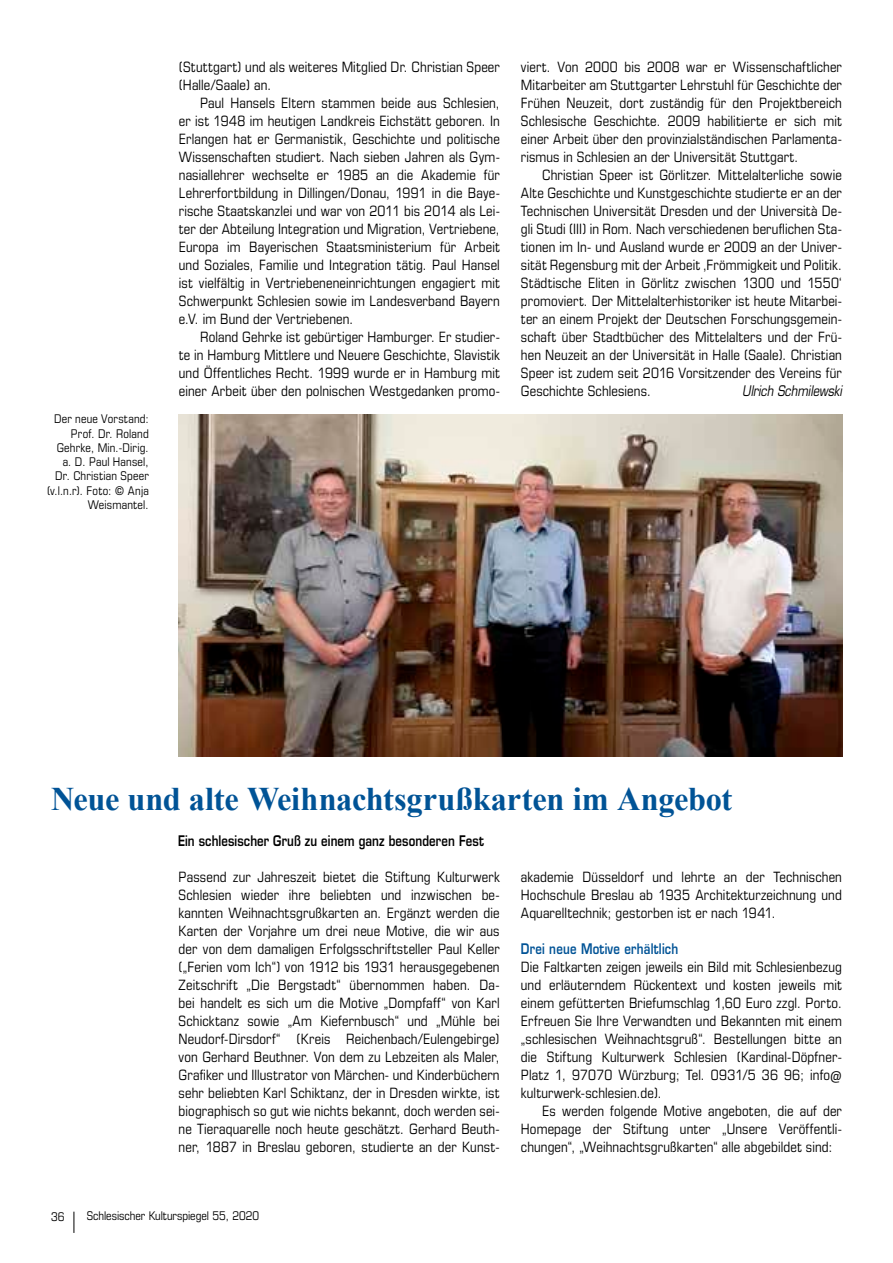
<style>
.page{position:relative;width:893px;height:1263px;background:#fff}
.page>*{position:absolute;margin:0;border:0;box-sizing:border-box;transform-origin:0 0}
.t1{font:700 33px "Times New Roman";letter-spacing:-.005em;color:#005396}
.t2{font:condensed 14.25px/18px "Eurostile LTCE";letter-spacing:.01em;color:#000;text-align:justify}
.t3{font:600 14.25px "Eurostile";letter-spacing:.01em;color:#000;scale:.8 1}
.t4{font:600 14.25px "Eurostile";letter-spacing:.02em;color:#005396;scale:.8 1}
.t5{font:italic 14.25px "Eurostile";color:#000;scale:.8 1}
.t6{font:condensed 12px/14.2px "Eurostile LTCE";letter-spacing:.015em;color:#000;text-align:right}
</style>
<div class="page">
<svg style="left:74px;top:1212px;width:1px;height:21px"></svg>
<img style="left:178px;top:414px;width:664px;height:342px">
<p class="t6" style="left:47px;top:412px;width:103px">Der neue Vorstand:<br>Prof. Dr. Roland<br>Gehrke, Min.-Dirig. a. D. Paul Hansel,<br>Dr. Christian Speer (v.l.n.r). Foto: © Anja<br>Weismantel.</p>
<p class="t2" style="left:179px;top:58px;width:323px">(Stuttgart) und als weiteres Mitglied Dr. Christian Speer (Halle/Saale) an.</p>
<p class="t2" style="left:179px;top:94px;width:323px;text-indent:21px">Paul Hansels Eltern stammen beide aus Schlesien, er ist 1948 im heutigen Landkreis Eichstätt geboren. In Erlangen hat er Germanistik, Geschichte und politische Wissenschaften studiert. Nach sieben Jahren als Gym&shy;nasiallehrer wechselte er 1985 an die Akademie für Lehrerfortbildung in Dillingen/Donau, 1991 in die Baye&shy;rische Staatskanzlei und war von 2011 bis 2014 als Lei&shy;ter der Abteilung Integration und Migration, Vertriebene, Europa im Bayerischen Staatsministerium für Arbeit und Soziales, Familie und Integration tätig. Paul Hansel ist vielfältig in Vertriebeneneinrichtungen engagiert mit Schwerpunkt Schlesien sowie im Landesverband Bayern e.V. im Bund der Vertriebenen.</p>
<p class="t2" style="left:179px;top:328px;width:323px;text-indent:21px">Roland Gehrke ist gebürtiger Hamburger. Er studier&shy;te in Hamburg Mittlere und Neuere Geschichte, Slavistik und Öffentliches Recht. 1999 wurde er in Hamburg mit einer Arbeit über den polnischen Westgedanken promo-</p>
<p class="t2" style="left:521px;top:58px;width:323px">viert. Von 2000 bis 2008 war er Wissenschaftlicher Mitarbeiter am Stuttgarter Lehrstuhl für Geschichte der Frühen Neuzeit, dort zuständig für den Projektbereich Schlesische Geschichte. 2009 habilitierte er sich mit einer Arbeit über den provinzialständischen Parlamenta&shy;rismus in Schlesien an der Universität Stuttgart.</p>
<p class="t2" style="left:521px;top:166px;width:323px;text-indent:21px">Christian Speer ist Görlitzer. Mittelalterliche sowie Alte Geschichte und Kunstgeschichte studierte er an der Technischen Universität Dresden und der Università De&shy;gli Studi (III) in Rom. Nach verschiedenen beruflichen Sta&shy;tionen im In- und Ausland wurde er 2009 an der Univer&shy;sität Regensburg mit der Arbeit ‚Frömmigkeit und Politik.<br>Städtische Eliten in Görlitz zwischen 1300 und 1550‘ promoviert. Der Mittelalterhistoriker ist heute Mitarbei&shy;ter an einem Projekt der Deutschen Forschungsgemein&shy;schaft über Stadtbücher des Mittelalters und der Frü&shy;hen Neuzeit an der Universität in Halle (Saale). Christian Speer ist zudem seit 2016 Vorsitzender des Vereins für Geschichte Schlesiens.</p>
<p class="t5" style="left:742px;top:382px;width:126px">Ulrich Schmilewski</p>
<h1 class="t1" style="left:51px;top:780px;width:683px">Neue und alte Weihnachtsgrußkarten im Angebot</h1>
<p class="t3" style="left:178px;top:832px;width:384px">Ein schlesischer Gruß zu einem ganz besonderen Fest</p>
<p class="t2" style="left:179px;top:868px;width:323px">Passend zur Jahreszeit bietet die Stiftung Kulturwerk Schlesien wieder ihre beliebten und inzwischen be&shy;kannten Weihnachtsgrußkarten an. Ergänzt werden die Karten der Vorjahre um drei neue Motive, die wir aus der von dem damaligen Erfolgsschriftsteller Paul Keller („Ferien vom Ich“) von 1912 bis 1931 herausgegebenen Zeitschrift „Die Bergstadt“ übernommen haben. Da&shy;bei handelt es sich um die Motive „Dompfaff“ von Karl Schicktanz sowie „Am Kiefernbusch“ und „Mühle bei Neudorf-Dirsdorf“ (Kreis Reichenbach/Eulengebirge) von Gerhard Beuthner. Von dem zu Lebzeiten als Maler, Grafiker und Illustrator von Märchen- und Kinderbüchern sehr beliebten Karl Schiktanz, der in Dresden wirkte, ist biographisch so gut wie nichts bekannt, doch werden sei&shy;ne Tieraquarelle noch heute geschätzt. Gerhard Beuth&shy;ner, 1887 in Breslau geboren, studierte an der Kunst-</p>
<p class="t2" style="left:521px;top:868px;width:323px">akademie Düsseldorf und lehrte an der Technischen Hochschule Breslau ab 1935 Architekturzeichnung und Aquarelltechnik; gestorben ist er nach 1941.</p>
<p class="t4" style="left:521px;top:940px;width:198px">Drei neue Motive erhältlich</p>
<p class="t2" style="left:521px;top:958px;width:323px">Die Faltkarten zeigen jeweils ein Bild mit Schlesienbezug und erläuterndem Rückentext und kosten jeweils mit einem gefütterten Briefumschlag 1,60 Euro zzgl. Porto.<br>Erfreuen Sie Ihre Verwandten und Bekannten mit einem „schlesischen Weihnachtsgruß“. Bestellungen bitte an die Stiftung Kulturwerk Schlesien (Kardinal-Döpfner-Platz 1, 97070 Würzburg; Tel. 0931/5 36 96; info@ kulturwerk-schlesien.de).</p>
<p class="t2" style="left:521px;top:1102px;width:323px;text-indent:21px">Es werden folgende Motive angeboten, die auf der Homepage der Stiftung unter „Unsere Veröffentli&shy;chungen“, „Weihnachtsgrußkarten“ alle abgebildet sind:</p>
<p class="t6" style="left:51px;top:1209px;width:15px">36</p>
<p class="t6" style="left:87px;top:1209px;width:174px">Schlesischer Kulturspiegel 55, 2020</p>
</div>
